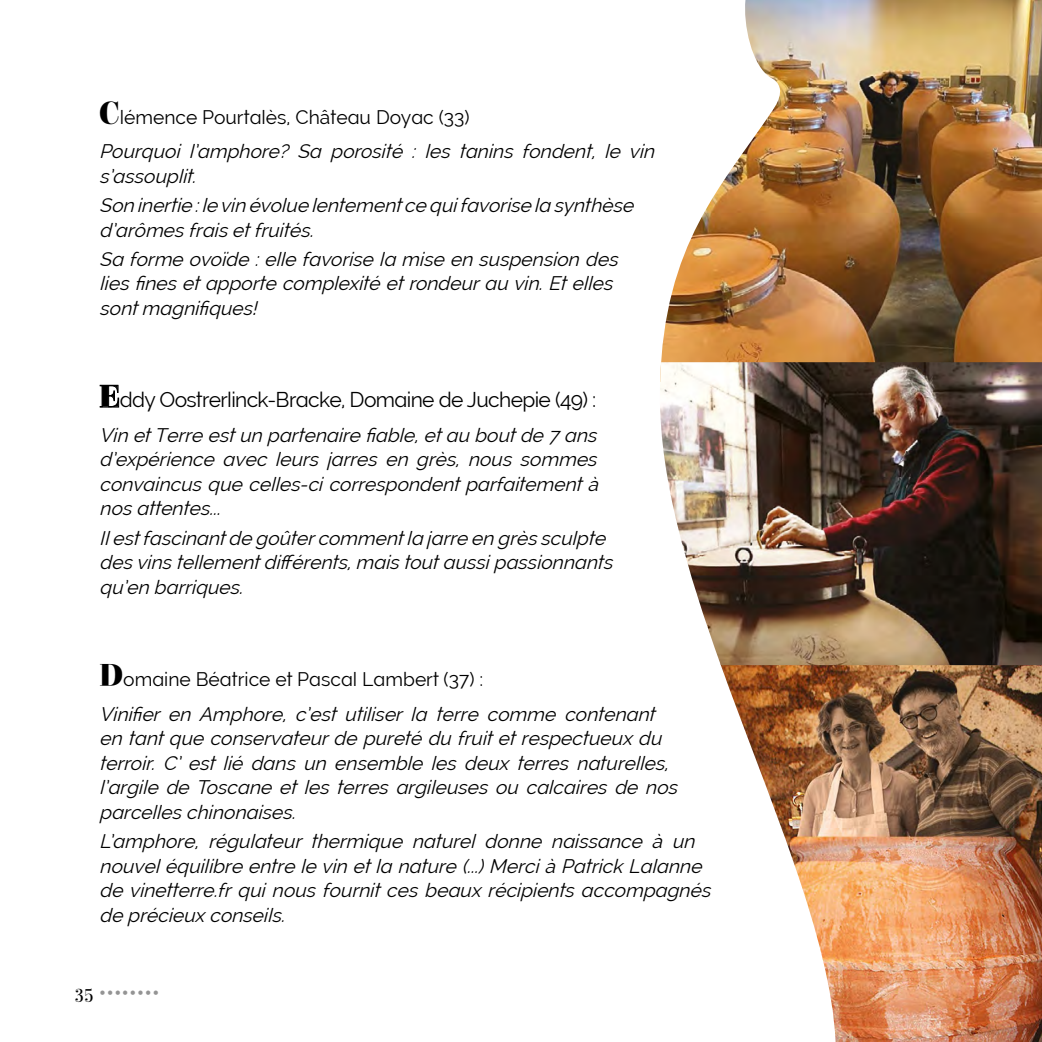
<style>
.page{position:relative;width:1042px;height:1042px;background:#fff}
.page>*{position:absolute;margin:0;border:0;box-sizing:border-box;transform-origin:0 0}
.t1{font:21px "Raleway";letter-spacing:-.03em;color:#000}
.t2{font:italic 19.25px/24.5px "Raleway";color:#000}
.t3{font:14px "Elsie";color:#949494}
.s1{font-family:"Elsie";font-weight:900;font-style:normal;font-size:31.5px}
.s2{font-style:normal}
.s3{font-family:"Elsie";font-weight:900;font-size:31.5px}
.s4{font-size:19.25px;color:#000}
</style>
<div class="page">
<img style="left:661px;top:0;width:381px;height:362px">
<img style="left:721px;top:665px;width:321px;height:377px">
<img style="left:660px;top:362px;width:382px;height:303px">
<p class="t2" style="left:99px;top:100px;width:562px;line-height:34.5px"><span class="s1">C</span><span class="s2">lémence Pourtalès, Château Doyac (33)<br></span>Pourquoi l’amphore? Sa porosité : les tanins fondent, le vin</p>
<p class="t2" style="left:99px;top:161px;width:541px;line-height:29.4px">s’assouplit.<br>Son inertie :le vin évolue lentementce quifavorise la synthèse</p>
<p class="t2" style="left:99px;top:215px;width:525px;line-height:29.4px">d’arômesfraisetfruités.<br>Sa forme ovoïde :elle favorise la mise en suspension des</p>
<p class="t2" style="left:99px;top:271px;width:520px">liesfinesetapporte complexité etrondeurau vin.Etelles sontmagnifiques!</p>
<p class="t1" style="left:99px;top:388px;width:499px"><span class="s3">E</span>ddy Oostrerlinck-Bracke, Domaine de Juchepie (49) :</p>
<p class="t2" style="left:99px;top:423px;width:506px;text-align:justify">Vin etTerre estun partenaire fiable,etau boutde 7 ans d’expérience avec leurs jarres en grès, nous sommes convaincusque celles-cicorrespondentparfaitementà nosattentes...</p>
<p class="t2" style="left:99px;top:526px;width:520px">Ilestfascinantde goûtercommentla jarre en grèssculpte desvinstellementdifférents,maistoutaussipassionnants qu’en barriques.</p>
<p class="t2" style="left:99px;top:662px;width:562px;line-height:34.5px"><span class="s1">D</span><span class="s2">omaine Béatrice et Pascal Lambert (37) :<br></span>Vinifier en Amphore, c’est utiliser la terre comme contenant</p>
<p class="t2" style="left:99px;top:726px;width:585px">en tantque conservateurde pureté du fruitetrespectueuxdu terroir. C’ est lié dans un ensemble les deux terres naturelles, l’argile de Toscane et les terres argileuses ou calcaires de nos parcelleschinonaises.</p>
<p class="t2" style="left:99px;top:829px;width:618px">L’amphore, régulateur thermique naturel donne naissance à un nouveléquilibre entre le vin etla nature (...)Mercià PatrickLalanne de vinetterre.frqui nous fournitces beaux récipients accompagnés de précieuxconseils.</p>
<p class="t3" style="left:74px;top:986px;width:87px"><span class="s4">35</span> ••••••••</p>
</div>
